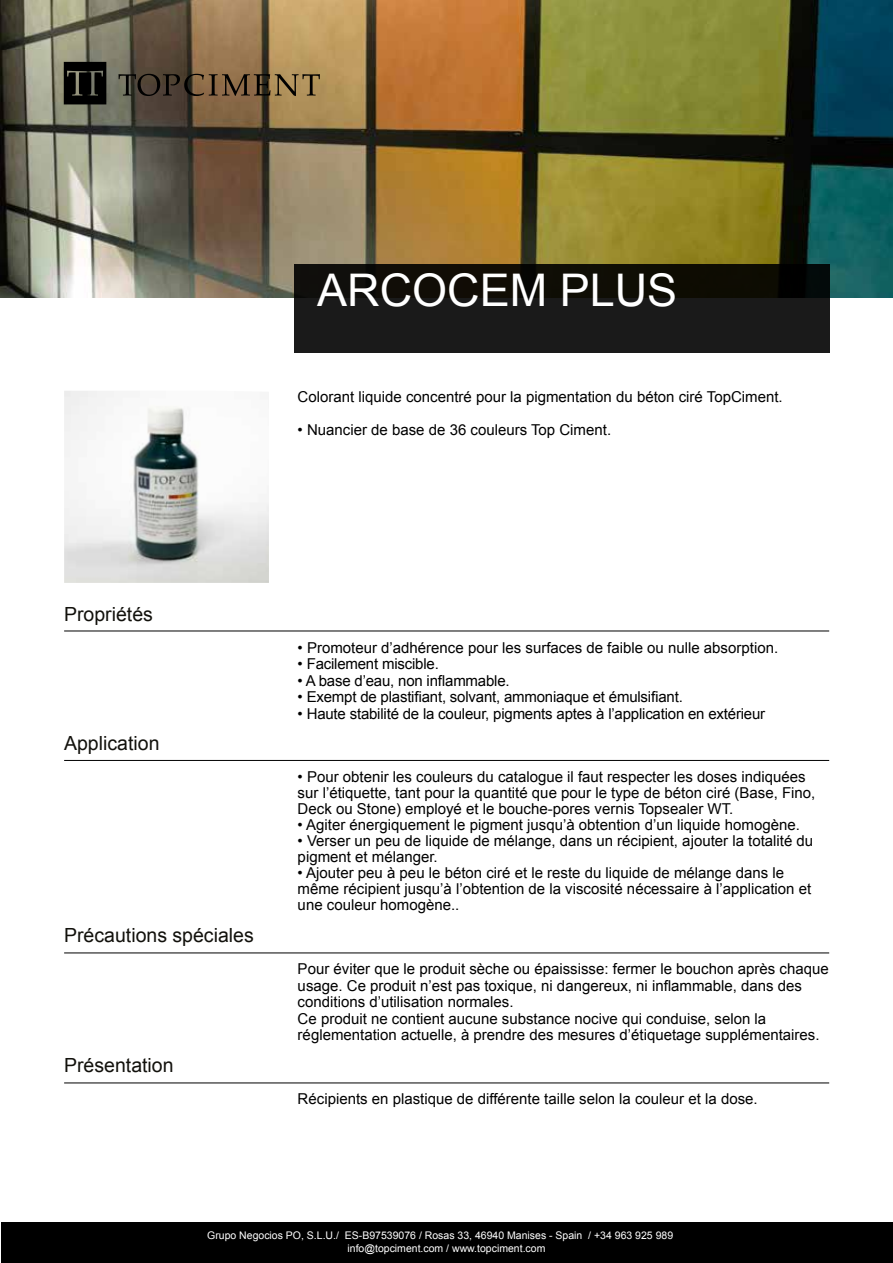
<style>
.page{position:relative;width:893px;height:1263px;background:#fff}
.page>*{position:absolute;margin:0;border:0;box-sizing:border-box;transform-origin:0 0}
.t1{font:45px "Arial";color:#fff}
.t2{font:19.5px "Arial";color:#12110c}
.t3{font:15px/16px "Arial";color:#000}
.t4{font:10.5px "Arial";color:#fff}
</style>
<div class="page">
<div style="left:1px;top:1222px;width:892px;height:41px;background:#000"></div>
<img style="left:64px;top:391px;width:205px;height:192px">
<img style="left:0;top:0;width:893px;height:298px">
<div style="left:294px;top:264px;width:535px;height:88px;background:linear-gradient(to bottom,#0d0b03,#1e1e20)"></div>
<svg style="left:118px;top:74px;width:202px;height:22px;background:#5e4c35"></svg>
<svg style="left:64px;top:62px;width:42px;height:42px;background:#11110e"></svg>
<hr style="left:64px;top:631px;width:765px;height:1px;background:#000">
<hr style="left:64px;top:760px;width:765px;height:1px;background:#000">
<hr style="left:64px;top:952px;width:765px;height:1px;background:#000">
<hr style="left:64px;top:1082px;width:765px;height:1px;background:#000">
<h1 class="t1" style="left:317px;top:261px;width:362px">ARCOCEM PLUS</h1>
<p class="t3" style="left:298px;top:388px;width:487px">Colorant liquide concentré pour la pigmentation du béton ciré TopCiment.</p>
<p class="t3" style="left:298px;top:421px;width:315px">• Nuancier de base de 36 couleurs Top Ciment.</p>
<h2 class="t2" style="left:64px;top:601px;width:90px">Propriétés</h2>
<h2 class="t2" style="left:64px;top:730px;width:97px">Application</h2>
<h2 class="t2" style="left:64px;top:922px;width:191px">Précautions spéciales</h2>
<h2 class="t2" style="left:64px;top:1052px;width:111px">Présentation</h2>
<p class="t3" style="left:298px;top:639px;width:482px">• Promoteur d’adhérence pour les surfaces de faible ou nulle absorption.</p>
<p class="t3" style="left:298px;top:656px;width:143px">• Facilement miscible.</p>
<p class="t3" style="left:298px;top:672px;width:214px">• A base d’eau, non inflammable.</p>
<p class="t3" style="left:298px;top:689px;width:387px">• Exempt de plastifiant, solvant, ammoniaque et émulsifiant.</p>
<p class="t3" style="left:298px;top:705px;width:469px">• Haute stabilité de la couleur, pigments aptes à l’application en extérieur</p>
<p class="t3" style="left:298px;top:768px;width:519px">• Pour obtenir les couleurs du catalogue il faut respecter les doses indiquées sur l’étiquette, tant pour la quantité que pour le type de béton ciré (Base, Fino,<br>Deck ou Stone) employé et le bouche-pores vernis Topsealer WT.</p>
<p class="t3" style="left:298px;top:817px;width:504px">• Agiter énergiquement le pigment jusqu’à obtention d’un liquide homogène.</p>
<p class="t3" style="left:298px;top:833px;width:517px">• Verser un peu de liquide de mélange, dans un récipient, ajouter la totalité du pigment et mélanger.</p>
<p class="t3" style="left:298px;top:865px;width:515px">• Ajouter peu à peu le béton ciré et le reste du liquide de mélange dans le même récipient jusqu’à l’obtention de la viscosité nécessaire à l’application et une couleur homogène..</p>
<p class="t3" style="left:298px;top:961px;width:533px;line-height:16.5px">Pour éviter que le produit sèche ou épaississe: fermer le bouchon après chaque usage. Ce produit n’est pas toxique, ni dangereux, ni inflammable, dans des conditions d’utilisation normales.<br>Ce produit ne contient aucune substance nocive qui conduise, selon la réglementation actuelle, à prendre des mesures d’étiquetage supplémentaires.</p>
<p class="t3" style="left:298px;top:1091px;width:461px">Récipients en plastique de différente taille selon la couleur et la dose.</p>
<p class="t4" style="left:207px;top:1228px;width:468px">Grupo Negocios PO, S.L.U./ ES-B97539076 / Rosas 33, 46940 Manises - Spain / +34 963 925 989</p>
<p class="t4" style="left:347px;top:1241px;width:199px">info@topciment.com / www.topciment.com</p>
</div>
